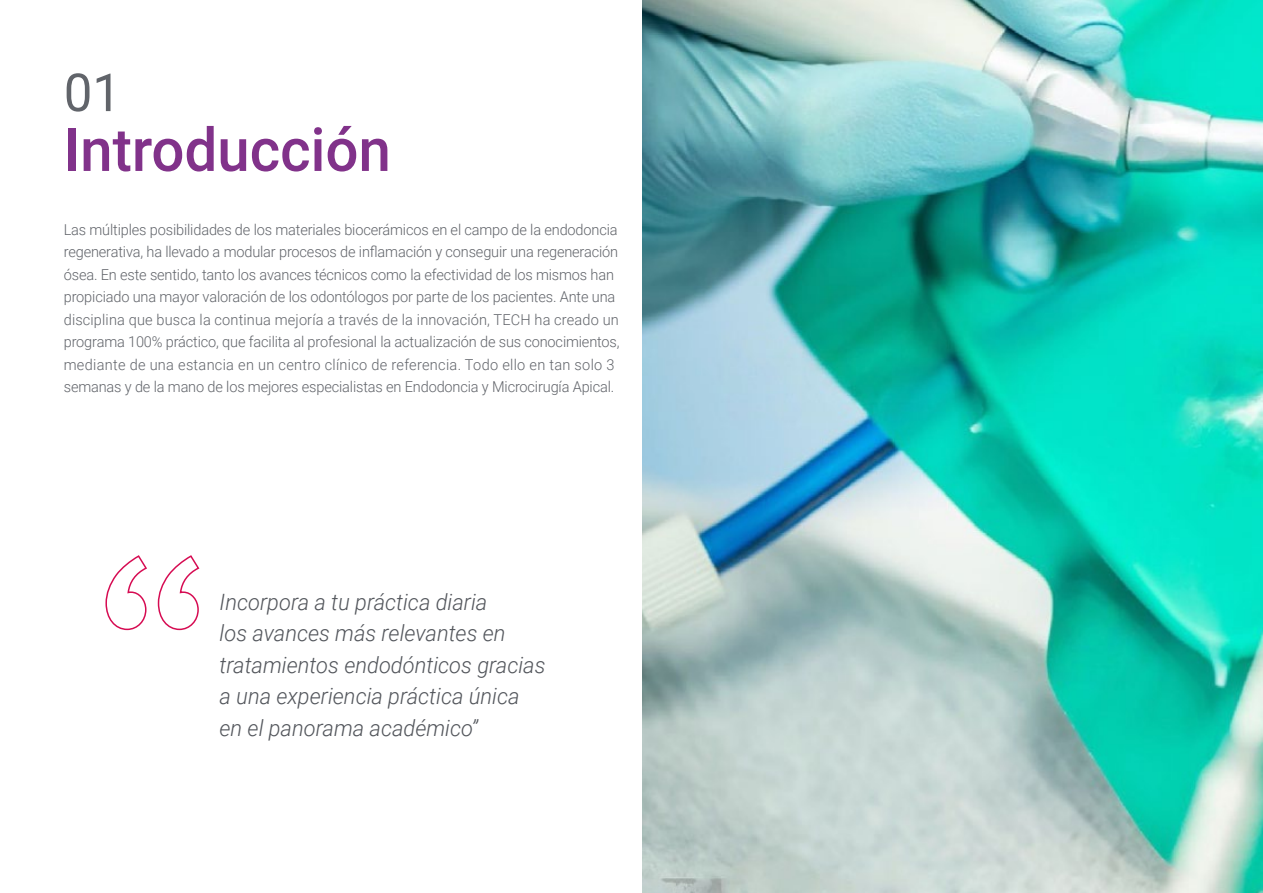
<style>
.page{position:relative;width:1263px;height:893px;background:#fff}
.page>*{position:absolute;margin:0;border:0;box-sizing:border-box;transform-origin:0 0}
.t1{font:500 60px "Roboto";color:#81328a}
.t2{font:52.5px "Roboto";color:#61646a}
.t3{font:italic 300 22.5px/31.5px "Roboto";color:#52555b}
.t4{font:300 15px/22.5px "Roboto";letter-spacing:-.01em;color:#61646a}
</style>
<div class="page">
<svg style="left:105px;top:555px;width:95px;height:76px"></svg>
<img style="left:642px;top:0;width:621px;height:893px">
<h2 class="t2" style="left:64px;top:56px;width:59px">01</h2>
<h1 class="t1" style="left:64px;top:108px;width:329px">Introducción</h1>
<p class="t4" style="left:64px;top:217px;width:557px">Las múltiples posibilidades de los materiales biocerámicos en el campo de la endodoncia regenerativa, ha llevado a modular procesos de inflamación y conseguir una regeneración ósea. En este sentido, tanto los avances técnicos como la efectividad de los mismos han propiciado una mayor valoración de los odontólogos por parte de los pacientes. Ante una disciplina que busca la continua mejoría a través de la innovación, TECH ha creado un programa 100% práctico, que facilita al profesional la actualización de sus conocimientos, mediante de una estancia en un centro clínico de referencia. Todo ello en tan solo 3 semanas y de la mano de los mejores especialistas en Endodoncia y Microcirugía Apical.</p>
<h3 class="t3" style="left:220px;top:585px;width:327px">Incorpora a tu práctica diaria<br>los avances más relevantes en tratamientos endodónticos gracias a una experiencia práctica única en el panorama académico”</h3>
</div>
